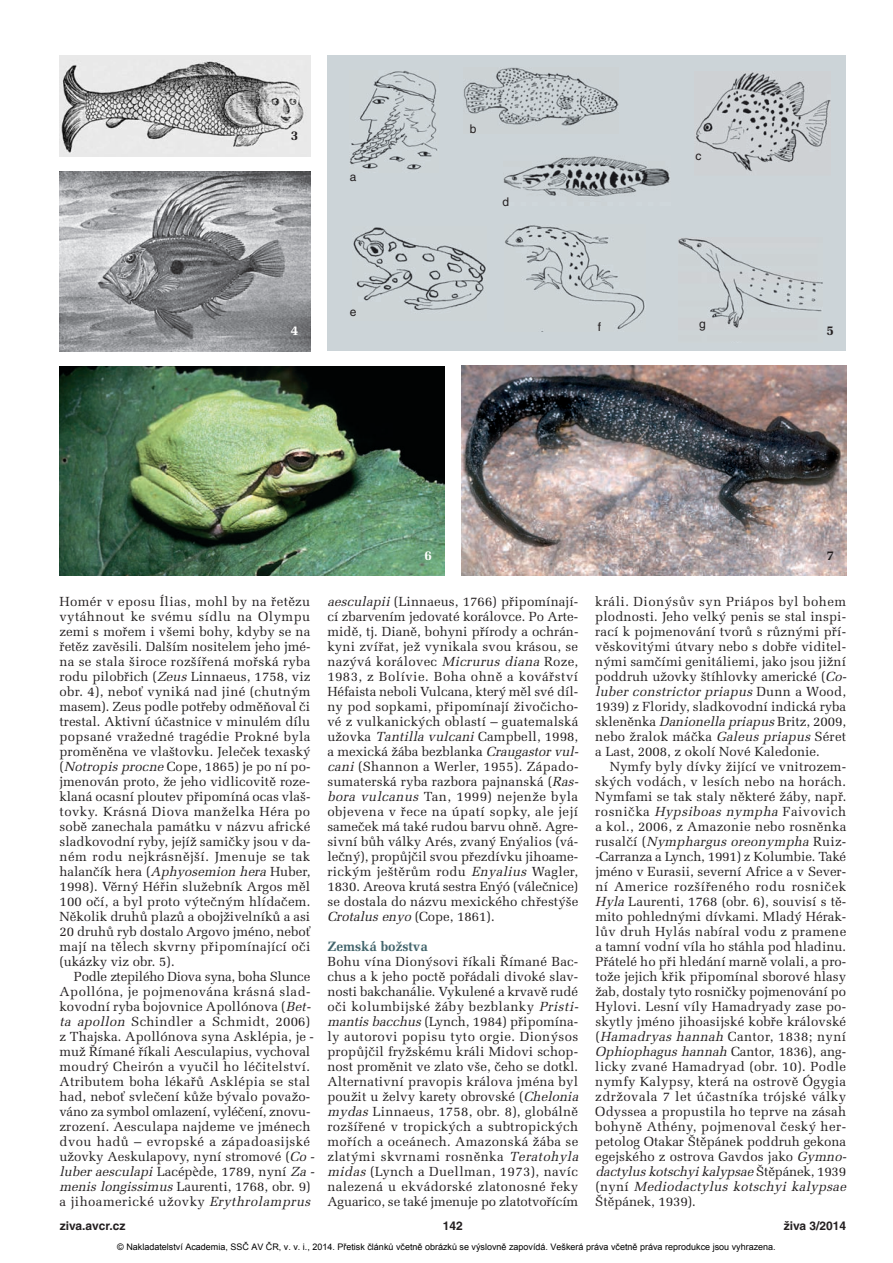
<style>
.page{position:relative;width:893px;height:1263px;background:#fff}
.page>*{position:absolute;margin:0;border:0;box-sizing:border-box;transform-origin:0 0}
.t1{font:700 13.5px "Melior CE";color:#43656c}
.t2{font:700 13.5px "Melior CE";color:#231f20}
.t3{font:700 13.5px "Melior CE";color:#fff}
.t4{font:13.2px/15px "Melior CE";letter-spacing:.01em;color:#231f20}
.t5{font:700 12px "Helvetica CE";color:#231f20}
.t6{font:12px "Helvetica CE";color:#231f20}
.t7{font:9px "Arial";color:#000}
.s1{font-style:italic}
.s2{font-family:"Times";font-size:13.95px}
</style>
<div class="page">
<img style="left:60px;top:55px;width:250px;height:101px">
<img style="left:60px;top:171px;width:250px;height:180px">
<div style="left:327px;top:55px;width:519px;height:296px;background:#ccd4d8"></div>
<img style="left:350px;top:71px;width:88px;height:99px">
<img style="left:696px;top:72px;width:134px;height:100px">
<img style="left:464px;top:68px;width:154px;height:58px">
<img style="left:504px;top:156px;width:166px;height:41px">
<img style="left:678px;top:238px;width:145px;height:90px">
<img style="left:353px;top:227px;width:133px;height:83px">
<img style="left:505px;top:225px;width:140px;height:104px">
<img style="left:461px;top:366px;width:385px;height:210px">
<img style="left:60px;top:366px;width:384px;height:210px">
<p class="t2" style="left:291px;top:131px;width:9px">3</p>
<p class="t6" style="left:350px;top:172px;width:8px">a</p>
<p class="t6" style="left:350px;top:307px;width:8px">e</p>
<p class="t6" style="left:470px;top:125px;width:8px">b</p>
<p class="t6" style="left:502px;top:197px;width:8px">d</p>
<p class="t6" style="left:695px;top:152px;width:7px">c</p>
<p class="t6" style="left:598px;top:322px;width:5px">f</p>
<p class="t6" style="left:699px;top:320px;width:8px">g</p>
<p class="t3" style="left:291px;top:326px;width:9px">4</p>
<p class="t2" style="left:826px;top:326px;width:9px">5</p>
<p class="t3" style="left:425px;top:550px;width:9px">6</p>
<p class="t2" style="left:826px;top:550px;width:9px">7</p>
<p class="t4" style="left:60px;top:596px;width:253px;text-align:justify">Homér v eposu Ílias, mohl by na řetězu vytáhnout ke svému sídlu na Olympu zemi s mořem i všemi bohy, kdyby se na řetěz zavěsili. Dalším nositelem jeho jmé&shy;na se stala široce rozšířená mořská ryba rodu pilobřich (<span class="s1">Zeus</span>Linnaeus, 1758, viz obr. 4), neboť vyniká nad jiné (chutným masem). Zeus podle potřeby odměňoval či trestal. Aktivní účastnice v minulém dílu popsané vražedné tragédie Prokné byla proměněna ve vlaštovku. Jeleček texaský (<span class="s1">Notropis procne</span>Cope, 1865) je po ní po - jmenován proto, že jeho vidlicovitě roze&shy;klaná ocasní ploutev připomíná ocas vlaš&shy;tovky. Krásná Diova manželka Héra po sobě zanechala památku v názvu africké sladkovodní ryby, jejíž samičky jsou v da - ném rodu nejkrásnější. Jmenuje se tak halančík hera (<span class="s1">Aphyosemion hera</span>Huber, 1998). Věrný Héřin služebník Argos měl 100 očí, a byl proto výtečným hlídačem.<br>Několik druhů plazů a obojživelníků a asi 20 druhů ryb dostalo Argovo jméno, neboť mají na tělech skvrny připomínající oči (ukázky viz obr. 5).</p>
<p class="t4" style="left:59px;top:971px;width:259px;text-indent:14px">Podle ztepilého Diova syna, boha Slunce Apollóna, je pojmenována krásná slad&shy;kovodní ryba bojovnice Apollónova (<span class="s1">Bet&shy;ta apollon</span> Schindler a Schmidt, 2006) z Thajska. Apollónova syna Asklépia, je - muž Ří mané říkali Aesculapius, vychoval moudrý Cheirón a vyučil ho léčitelství.<br>Atributem boha lékařů Asklépia se stal had, neboť svlečení kůže bývalo považo&shy;váno za symbol omlazení, vyléčení, znovu - zrození. Aesculapa najdeme ve jménech dvou hadů – evropské a západoasijské užovky Aeskulapovy, nyní stromové (<span class="s1">Co - luber aesculapi</span>Lacép<span class="s2">è</span>de, 1789, nyní <span class="s1">Za - menis longissimus</span>Laurenti, 1768, obr. 9) a jihoamerické užovky <span class="s1">Erythrolamprus</span></p>
<p class="t4" style="left:327px;top:596px;width:255px"><span class="s1">aesculapii</span>(Linnaeus, 1766) připomínají&shy;cí zbarvením jedovaté korálovce. Po Arte&shy;midě, tj. Dianě, bohyni přírody a ochrán&shy;kyni zvířat, jež vynikala svou krásou, se nazývá korálovec <span class="s1">Micrurus diana</span> Roze, 1983, z Bolívie. Boha ohně a kovářství Héfaista neboli Vulcana, který měl své díl&shy;ny pod sopkami, připomínají živočicho&shy;vé z vulkanických oblastí – guatemalská užovka <span class="s1">Tantilla vulcani</span>Campbell, 1998, a mexická žába bezblanka <span class="s1">Craugastor vul&shy;cani</span>(Shannon a Werler, 1955). Západo&shy;sumaterská ryba razbora pajnanská (<span class="s1">Ras&shy;bora vulcanus</span> Tan, 1999) nejenže byla objevena v řece na úpatí sopky, ale její sameček má také rudou barvu ohně. Agre&shy;sivní bůh války Arés, zvaný Enýalios (vá - lečný), propůjčil svou přezdívku jihoame&shy;rickým ještěrům rodu <span class="s1">Enyalius</span> Wagler, 1830. Areova krutá sestra Enýó (válečnice) se dostala do názvu mexického chřestýše <span class="s1">Crotalus enyo</span>(Cope, 1861).</p>
<p class="t1" style="left:327px;top:942px;width:102px">Zemská božstva</p>
<p class="t4" style="left:327px;top:956px;width:255px">Bohu vína Dionýsovi říkali Římané Bac&shy;chus a k jeho poctě pořádali divoké slav&shy;nosti bakchanálie. Vykulené a krvavě rudé oči kolumbijské žáby bezblanky <span class="s1">Pristi&shy;mantis bacchus</span>(Lynch, 1984) připomína&shy;ly autorovi popisu tyto orgie. Dionýsos propůjčil fryžskému králi Midovi schop&shy;nost proměnit ve zlato vše, čeho se dotkl.<br>Alternativní pravopis králova jména byl použit u želvy karety obrovské (<span class="s1">Chelonia mydas</span> Linnaeus, 1758, obr. 8), globálně rozšířené v tropických a subtropických mořích a oceánech. Amazonská žába se zlatými skvrnami rosněnka <span class="s1">Teratohyla midas</span> (Lynch a Duellman, 1973), navíc nalezená u ekvádorské zlatonosné řeky Aguarico, se také jmenuje po zlatotvořícím</p>
<p class="t4" style="left:595px;top:596px;width:255px">králi. Dionýsův syn Priápos byl bohem plodnosti. Jeho velký penis se stal inspi&shy;rací k pojmenování tvorů s různými pří&shy;věskovitými útvary nebo s dobře viditel&shy;nými samčími genitáliemi, jako jsou jižní poddruh užovky štíhlovky americké (<span class="s1">Co - luber constrictor priapus</span> D u n n a Wo o d , 1939) z Floridy, sladkovodní indická ryba skleněnka <span class="s1">Danionella priapus</span>Britz, 2009, nebo žralok máčka <span class="s1">Galeus priapus</span>Séret a Last, 2008, z okolí Nové Kaledonie.</p>
<p class="t4" style="left:595px;top:761px;width:255px;text-indent:14px">Nymfy byly dívky žijící ve vnitrozem&shy;ských vodách, v lesích nebo na horách.<br>Nymfami se tak staly některé žáby, např. rosnička <span class="s1">Hypsiboas nympha</span> Faivovich a kol., 2006, z Amazonie nebo rosněnka r u s a l č í ( <span class="s1">Nymphargus oreonympha</span> R u i z - -Carranza a Lynch, 1991) z Kolumbie. Také jméno v Eurasii, severní Africe a v Sever&shy;ní Americe rozšířeného rodu rosniček <span class="s1">Hyla</span>Laurenti, 1768 (obr. 6), souvisí s tě - mito pohlednými dívkami. Mladý Hérak&shy;lův druh Hylás nabíral vodu z pramene a tamní vodní víla ho stáhla pod hladinu.<br>Přátelé ho při hledání marně volali, a pro&shy;tože jejich křik připomínal sborové hlasy žab, dostaly tyto rosničky pojmenování po Hylovi. Lesní víly Hamadryady zase po - skytly jméno jihoasijské kobře královské (<span class="s1">Hamadryas hannah</span> Cantor, 1838; nyní <span class="s1">Ophiophagus hannah</span> Cantor, 1836), ang&shy;licky zvané Hamadryad (obr. 10). Podle nymfy Kalypsy, která na ostrově Ógygia zdržovala 7 let účastníka trójské války Odyssea a propustila ho teprve na zásah bohyně Athény, pojmenoval český her - petolog Otakar Štěpánek poddruh gekona egejského z ostrova Gavdos jako <span class="s1">Gymno&shy;dactylus kotschyikalypsae</span> Š t ě p á n e k , 1 9 3 9 ( n y n í <span class="s1">Mediodactylus kotschyi kalypsae </span>Štěpánek, 1939).</p>
<p class="t5" style="left:60px;top:1221px;width:67px">ziva.avcr.cz</p>
<p class="t5" style="left:443px;top:1221px;width:22px">142</p>
<p class="t5" style="left:784px;top:1221px;width:64px">živa 3/2014</p>
<p class="t7" style="left:117px;top:1241px;width:660px">© Nakladatelství Academia, SSČ AV ČR, v. v. i., 2014. Přetisk článků včetně obrázků se výslovně zapovídá. Veškerá práva včetně práva reprodukce jsou vyhrazena.</p>
</div>
